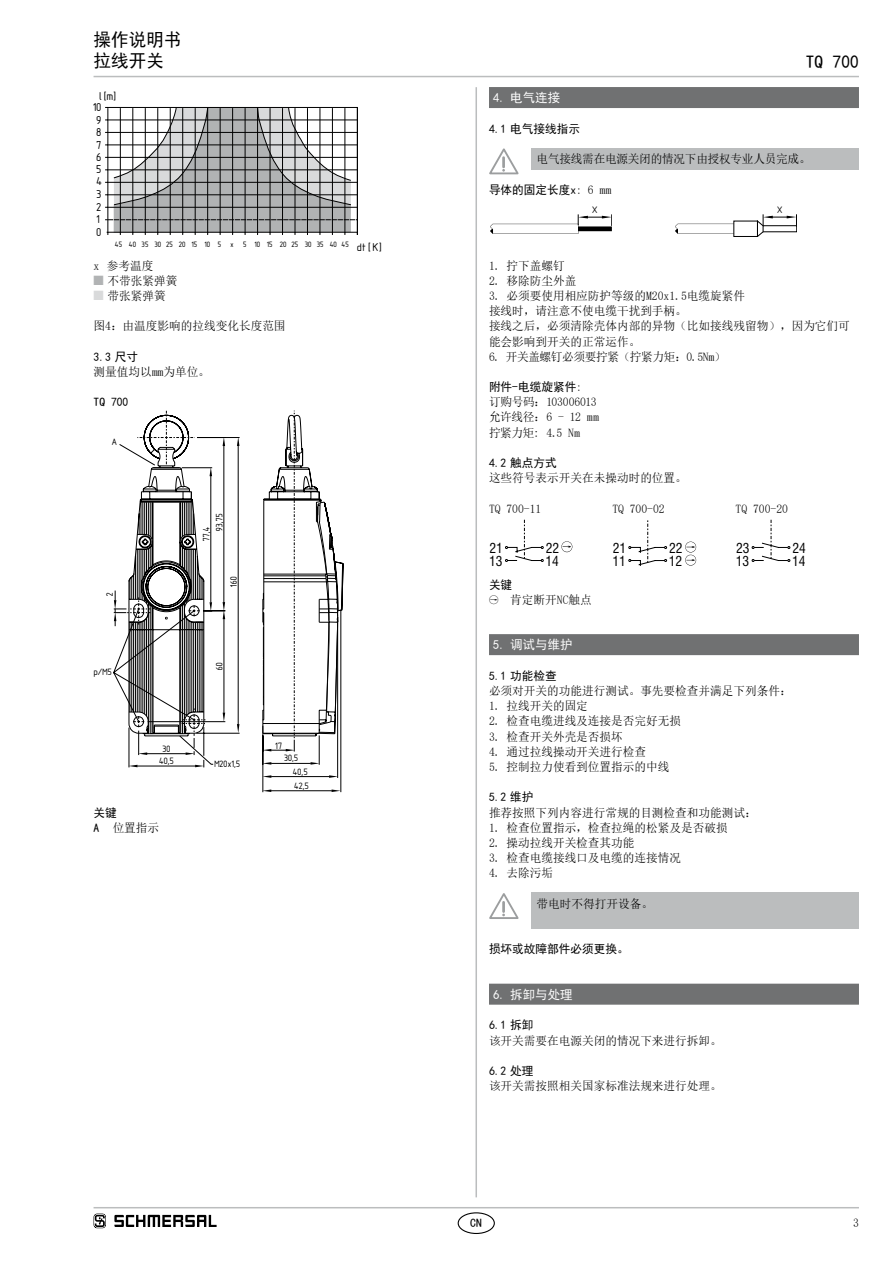
<style>
.page{position:relative;width:893px;height:1263px;background:#fff}
.page>*{position:absolute;margin:0;border:0;box-sizing:border-box;transform-origin:0 0}
.t1{font:18px/20.2px "Sim Hei";letter-spacing:.01em;color:#000}
.t2{font:17.85px "Isonorm 3098";color:#000}
.t3{font:14.85px "Isonorm 3098";color:#000}
.t4{font:14.4px/13.8px "Isonorm 3098";color:#000}
.t5{font:condensed 13.5px "Swiss 721 BT";color:#000}
.t6{font:12.75px "Sim Hei";letter-spacing:.01em;color:#fff}
.t7{font:12.15px "Isonorm 3098";color:#000}
.t8{font:12px/15.1px "Sim Sun";color:#000}
.t9{font:12px "Sim Hei";color:#000}
.t10{font:12px/15.1px "Sim Sun";letter-spacing:-.025em;color:#000}
.t11{font:12px "Sim Sun";letter-spacing:-.02em;color:#000}
.t12{font:12px "Sim Sun";letter-spacing:-.03em;color:#000}
.s1{font-size:16.95px}
.s2{font-size:17.85px}
.s3{color:#b1b3b4}
.s4{color:#d9dadb}
.s5{font-family:"Sim Hei"}
.s6{font-family:"Sim Sun"}
</style>
<div class="page">
<hr style="left:94px;top:1207px;width:765px;height:1px;background:#bbbdbe">
<hr style="left:94px;top:76px;width:765px;height:1px;background:#bbbdbe">
<hr style="left:475px;top:87px;width:2px;height:1110px;background:#bbbdbe">
<div style="left:458px;top:1212px;width:37px;height:22px;border:1px solid #000;border-radius:50%"></div>
<svg style="left:105px;top:107px;width:253px;height:128px"></svg>
<svg style="left:113px;top:437px;width:228px;height:355px"></svg>
<hr style="left:224px;top:446px;width:1px;height:156px;background:#000">
<svg style="left:223px;top:437px;width:2px;height:9px"></svg>
<hr style="left:271px;top:776px;width:58px;height:1px;background:#000">
<svg style="left:262px;top:775px;width:9px;height:3px"></svg>
<svg style="left:329px;top:775px;width:9px;height:3px"></svg>
<hr style="left:238px;top:446px;width:1px;height:278px;background:#000">
<svg style="left:237px;top:437px;width:2px;height:9px"></svg>
<svg style="left:237px;top:724px;width:2px;height:9px"></svg>
<hr style="left:271px;top:790px;width:61px;height:1px;background:#000">
<svg style="left:332px;top:789px;width:9px;height:3px"></svg>
<svg style="left:262px;top:789px;width:9px;height:3px"></svg>
<hr style="left:271px;top:763px;width:40px;height:1px;background:#000">
<svg style="left:262px;top:762px;width:9px;height:3px"></svg>
<svg style="left:311px;top:762px;width:8px;height:3px"></svg>
<svg style="left:262px;top:749px;width:33px;height:2px"></svg>
<hr style="left:137px;top:766px;width:58px;height:1px;background:#000">
<svg style="left:129px;top:765px;width:9px;height:2px"></svg>
<svg style="left:195px;top:765px;width:9px;height:2px"></svg>
<hr style="left:147px;top:753px;width:39px;height:1px;background:#000">
<svg style="left:138px;top:752px;width:9px;height:3px"></svg>
<svg style="left:186px;top:752px;width:9px;height:3px"></svg>
<hr style="left:224px;top:619px;width:1px;height:94px;background:#000">
<svg style="left:223px;top:713px;width:2px;height:9px"></svg>
<svg style="left:223px;top:602px;width:2px;height:17px"></svg>
<svg style="left:262px;top:411px;width:82px;height:327px"></svg>
<svg style="left:114px;top:410px;width:98px;height:326px"></svg>
<div style="left:489px;top:87px;width:370px;height:21px;background:#707172"></div>
<div style="left:489px;top:634px;width:370px;height:21px;background:#707172"></div>
<div style="left:489px;top:984px;width:370px;height:21px;background:#707172"></div>
<div style="left:531px;top:148px;width:328px;height:21px;background:#bbbdbe"></div>
<svg style="left:489px;top:148px;width:30px;height:27px"></svg>
<svg style="left:490px;top:214px;width:122px;height:20px"></svg>
<svg style="left:675px;top:214px;width:122px;height:23px"></svg>
<svg style="left:505px;top:520px;width:38px;height:42px"></svg>
<svg style="left:561px;top:541px;width:11px;height:11px"></svg>
<svg style="left:629px;top:520px;width:38px;height:46px"></svg>
<svg style="left:685px;top:542px;width:11px;height:24px"></svg>
<svg style="left:752px;top:520px;width:38px;height:42px"></svg>
<div style="left:531px;top:893px;width:328px;height:36px;background:#bbbdbe"></div>
<svg style="left:489px;top:893px;width:30px;height:26px"></svg>
<svg style="left:94px;top:1213px;width:12px;height:15px"></svg>
<svg style="left:114px;top:1215px;width:103px;height:12px"></svg>
<h1 class="t1" style="left:94px;top:30px;width:89px">操作说明书拉线开关</h1>
<h2 class="t2" style="left:100px;top:83px;width:18px">l [m]</h2>
<h2 class="t2" style="left:94px;top:95px;width:10px">10</h2>
<h2 class="t2" style="left:97px;top:107px;width:6px">9</h2>
<h2 class="t2" style="left:97px;top:120px;width:6px">8</h2>
<h2 class="t2" style="left:97px;top:132px;width:6px">7</h2>
<h2 class="t2" style="left:97px;top:145px;width:6px">6</h2>
<h2 class="t2" style="left:97px;top:156px;width:6px">5</h2>
<h2 class="t2" style="left:97px;top:169px;width:7px">4</h2>
<h2 class="t2" style="left:97px;top:181px;width:6px">3</h2>
<h2 class="t2" style="left:97px;top:194px;width:6px">2</h2>
<h2 class="t2" style="left:97px;top:206px;width:5px">1</h2>
<h2 class="t2" style="left:97px;top:219px;width:6px">0</h2>
<p class="t7" style="left:115px;top:235px;width:269px">45 4035 302520 15 10 5 x 5 10 15 2025 3035 4045 <span class="s1">dt</span><span class="s2">[]K</span></p>
<p class="t8" style="left:94px;top:258px;width:61px">x 参考温度</p>
<p class="t8" style="left:94px;top:273px;width:85px"><span class="s3">■</span> 不带张紧弹簧</p>
<p class="t8" style="left:94px;top:288px;width:74px"><span class="s4">■</span> 带张紧弹簧</p>
<p class="t8" style="left:94px;top:318px;width:194px">图4：由温度影响的拉线变化长度范围</p>
<p class="t9" style="left:94px;top:350px;width:46px">3.3 尺寸</p>
<p class="t8" style="left:94px;top:364px;width:118px">测量值均以mm为单位。</p>
<p class="t9" style="left:94px;top:396px;width:36px">TQ 700</p>
<p class="t4" style="left:112px;top:433px;width:7px">A</p>
<p class="t4" style="left:101px;top:595px;width:6px;rotate:-90deg">2</p>
<p class="t4" style="left:94px;top:663px;width:19px">p/M5</p>
<p class="t4" style="left:159px;top:740px;width:16px;line-height:12.5px">30<br>40,5</p>
<p class="t9" style="left:94px;top:806px;width:25px">关键</p>
<p class="t8" style="left:94px;top:820px;width:67px"><span class="s5">A</span> 位置指示</p>
<p class="t4" style="left:211px;top:531px;width:20px;rotate:-90deg">93,75</p>
<p class="t4" style="left:198px;top:541px;width:16px;rotate:-90deg">77,4</p>
<p class="t4" style="left:225px;top:587px;width:12px;rotate:-90deg">160</p>
<p class="t4" style="left:211px;top:670px;width:10px;rotate:-90deg">60</p>
<p class="t4" style="left:215px;top:755px;width:27px">M20x1,5</p>
<p class="t4" style="left:276px;top:737px;width:8px">17</p>
<p class="t4" style="left:293px;top:749px;width:17px;text-indent:-9px">30,5<br>40,5<br>42,5</p>
<h1 class="t1" style="left:806px;top:52px;width:55px">TQ 700</h1>
<p class="t6" style="left:493px;top:91px;width:68px">4. 电气连接</p>
<p class="t9" style="left:489px;top:122px;width:93px">4.1 电气接线指示</p>
<p class="t11" style="left:537px;top:153px;width:276px">电气接线需在电源关闭的情况下由授权专业人员完成。</p>
<p class="t9" style="left:489px;top:183px;width:124px">导体的固定长度x: <span class="s6">6 mm</span></p>
<p class="t3" style="left:592px;top:199px;width:7px">X</p>
<p class="t3" style="left:777px;top:199px;width:7px">X</p>
<p class="t8" style="left:489px;top:258px;width:77px">1. 拧下盖螺钉</p>
<p class="t8" style="left:489px;top:273px;width:89px">2. 移除防尘外盖</p>
<p class="t8" style="left:489px;top:288px;width:362px">3. 必须要使用相应防护等级的M20x1.5电缆旋紧件<br>接线时，请注意不使电缆干扰到手柄。<br>接线之后，必须清除壳体内部的异物（比如接线残留物），因为它们可能会影响到开关的正常运作。</p>
<p class="t12" style="left:489px;top:350px;width:238px">6. 开关盖螺钉必须要拧紧（拧紧力矩：0.5Nm）</p>
<p class="t9" style="left:489px;top:381px;width:95px">附件-电缆旋紧件:</p>
<p class="t10" style="left:489px;top:394px;width:112px">订购号码：103006013允许线径：6 - 12 mm拧紧力矩: 4.5 Nm</p>
<p class="t9" style="left:489px;top:457px;width:69px">4.2 触点方式</p>
<p class="t8" style="left:489px;top:470px;width:199px">这些符号表示开关在未操动时的位置。</p>
<p class="t8" style="left:489px;top:501px;width:54px">TQ 700-11</p>
<p class="t8" style="left:612px;top:501px;width:54px">TQ 700-02</p>
<p class="t8" style="left:736px;top:501px;width:54px">TQ 700-20</p>
<p class="t5" style="left:490px;top:539px;width:15px">21</p>
<p class="t5" style="left:546px;top:540px;width:15px">22</p>
<p class="t5" style="left:489px;top:552px;width:15px">13</p>
<p class="t5" style="left:545px;top:553px;width:15px">14</p>
<p class="t5" style="left:613px;top:539px;width:15px">21</p>
<p class="t5" style="left:669px;top:540px;width:15px">22</p>
<p class="t5" style="left:612px;top:552px;width:15px">11</p>
<p class="t5" style="left:669px;top:553px;width:15px">12</p>
<p class="t5" style="left:736px;top:539px;width:15px">23</p>
<p class="t5" style="left:792px;top:540px;width:15px">24</p>
<p class="t5" style="left:736px;top:552px;width:15px">13</p>
<p class="t5" style="left:792px;top:553px;width:15px">14</p>
<p class="t9" style="left:489px;top:578px;width:25px">关键</p>
<p class="t8" style="left:510px;top:592px;width:83px">肯定断开NC触点</p>
<p class="t6" style="left:493px;top:638px;width:81px">5. 调试与维护</p>
<p class="t9" style="left:489px;top:669px;width:69px">5.1 功能检查</p>
<p class="t8" style="left:489px;top:683px;width:304px">必须对开关的功能进行测试。事先要检查并满足下列条件：</p>
<p class="t8" style="left:489px;top:698px;width:100px">1. 拉线开关的固定</p>
<p class="t8" style="left:489px;top:713px;width:194px">2. 检查电缆进线及连接是否完好无损</p>
<p class="t8" style="left:489px;top:729px;width:135px">3. 检查开关外壳是否损坏</p>
<p class="t8" style="left:489px;top:744px;width:159px">4. 通过拉线操动开关进行检查</p>
<p class="t8" style="left:489px;top:759px;width:182px">5. 控制拉力使看到位置指示的中线</p>
<p class="t9" style="left:489px;top:791px;width:46px">5.2 维护</p>
<p class="t8" style="left:489px;top:805px;width:269px">推荐按照下列内容进行常规的目测检查和功能测试：</p>
<p class="t8" style="left:489px;top:820px;width:240px">1. 检查位置指示，检查拉绳的松紧及是否破损</p>
<p class="t8" style="left:489px;top:835px;width:147px">2. 操动拉线开关检查其功能</p>
<p class="t8" style="left:489px;top:850px;width:194px">3. 检查电缆接线口及电缆的连接情况</p>
<p class="t8" style="left:489px;top:865px;width:66px">4. 去除污垢</p>
<p class="t8" style="left:537px;top:896px;width:118px">带电时不得打开设备。</p>
<p class="t9" style="left:489px;top:943px;width:141px">损坏或故障部件必须更换。</p>
<p class="t6" style="left:493px;top:988px;width:81px">6. 拆卸与处理</p>
<p class="t9" style="left:489px;top:1019px;width:46px">6.1 拆卸</p>
<p class="t8" style="left:489px;top:1033px;width:234px">该开关需要在电源关闭的情况下来进行拆卸。</p>
<p class="t9" style="left:489px;top:1065px;width:46px">6.2 处理</p>
<p class="t8" style="left:489px;top:1078px;width:234px">该开关需按照相关国家标准法规来进行处理。</p>
<p class="t9" style="left:470px;top:1216px;width:13px">CN</p>
<p class="t8" style="left:853px;top:1215px;width:7px">3</p>
</div>
